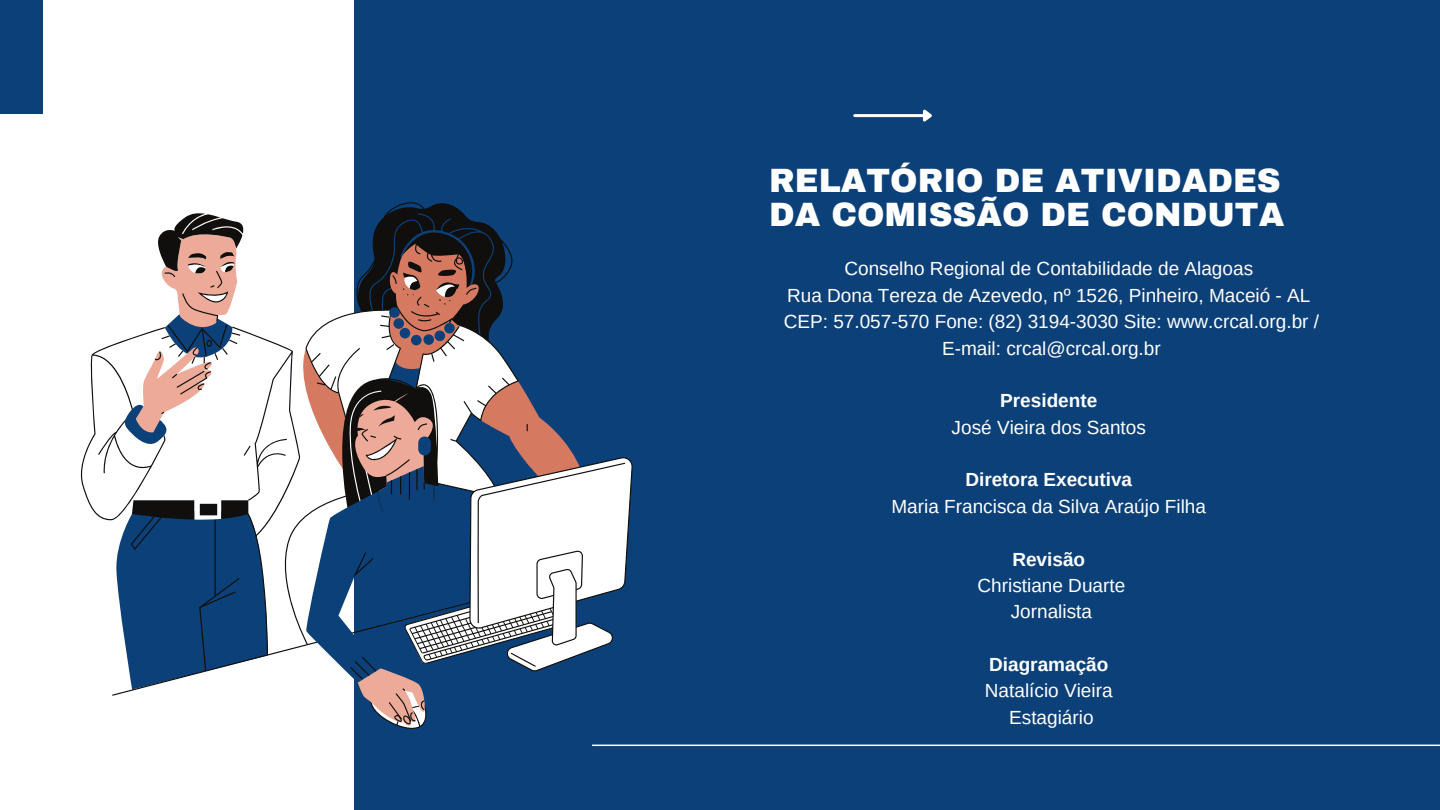
<style>
.page{position:relative;width:1440px;height:810px;background:#fff}
.page>*{position:absolute;margin:0;border:0;box-sizing:border-box;transform-origin:0 0}
.t1{font:900 33px/33.8px "Archivo";color:#fff}
.t2{font:19px/26.4px "Arimo";color:#fff;text-align:center}
.t3{font:700 19px "Arimo";color:#fff}
</style>
<div class="page">
<div style="left:0;top:0;width:42px;height:114px;background:#0c4078"></div>
<div style="left:354px;top:0;width:1086px;height:810px;background:#0c4078"></div>
<hr style="left:592px;top:745px;width:848px;height:1px;background:#fff">
<hr style="left:855px;top:114px;width:68px;height:3px;background:#fff">
<svg style="left:920px;top:109px;width:12px;height:13px"></svg>
<svg style="left:80px;top:340px;width:194px;height:183px"></svg>
<svg style="left:115px;top:330px;width:153px;height:241px"></svg>
<svg style="left:131px;top:500px;width:137px;height:71px;background:#2b4e73"></svg>
<svg style="left:136px;top:213px;width:108px;height:222px"></svg>
<svg style="left:112px;top:571px;width:162px;height:125px;fill:#0c4078"></svg>
<svg style="left:274px;top:202px;width:359px;height:527px"></svg>
<h1 class="t1" style="left:769px;top:164px;width:517px">RELATÓRIO DE ATIVIDADES<br>DA COMISSÃO DE CONDUTA</h1>
<p class="t2" style="left:784px;top:256px;width:537px">Conselho Regional de Contabilidade de Alagoas<br>Rua Dona Tereza de Azevedo, nº 1526, Pinheiro, Maceió - AL CEP: 57.057-570 Fone: (82) 3194-3030 Site: www.crcal.org.br / E-mail: crcal@crcal.org.br</p>
<p class="t3" style="left:1000px;top:390px;width:99px">Presidente</p>
<p class="t2" style="left:952px;top:414px;width:196px">José Vieira dos Santos</p>
<p class="t3" style="left:965px;top:469px;width:168px">Diretora Executiva</p>
<p class="t2" style="left:891px;top:493px;width:316px">Maria Francisca da Silva Araújo Filha</p>
<p class="t3" style="left:1012px;top:548px;width:74px">Revisão</p>
<p class="t2" style="left:978px;top:572px;width:149px">Christiane Duarte<br>Jornalista</p>
<p class="t3" style="left:989px;top:654px;width:121px">Diagramação</p>
<p class="t2" style="left:985px;top:678px;width:129px">Natalício Vieira<br>Estagiário</p>
</div>
